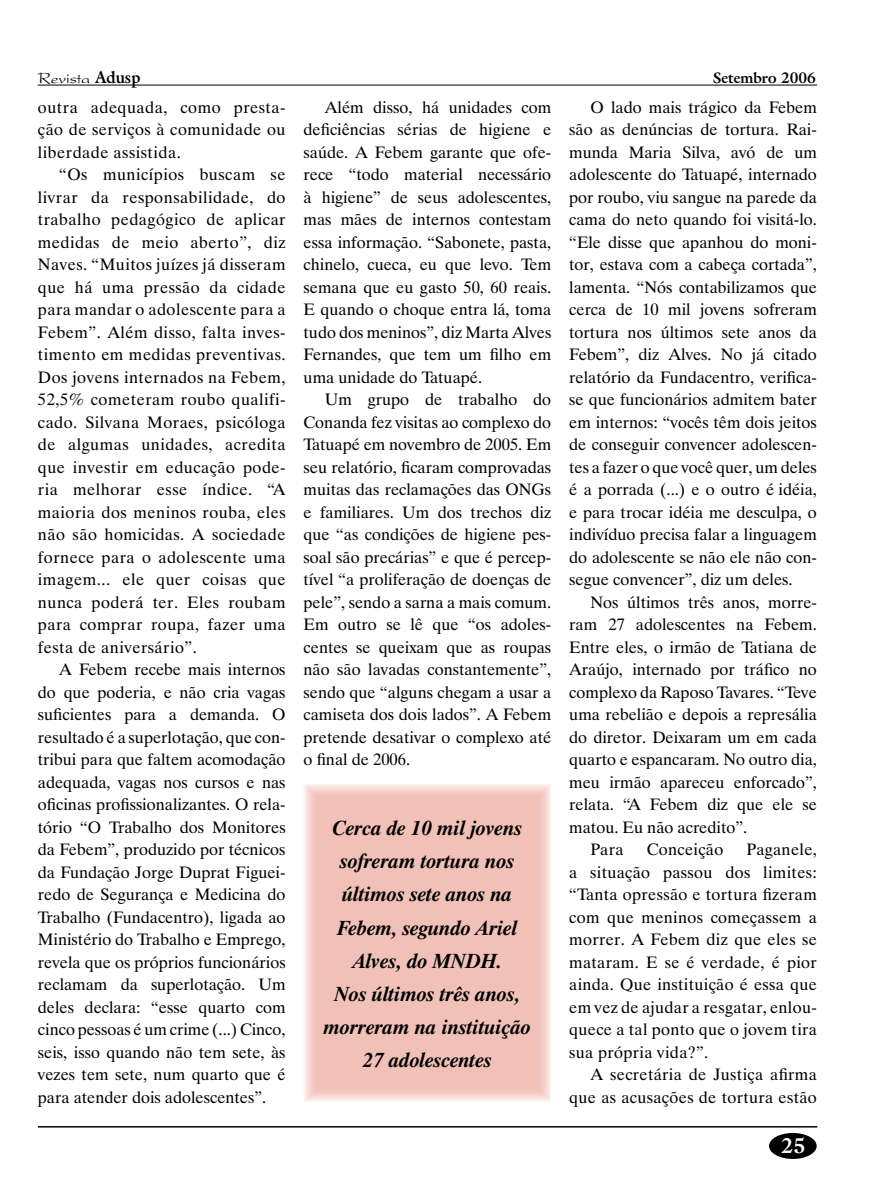
<style>
.page{position:relative;width:893px;height:1191px;background:#fff}
.page>*{position:absolute;margin:0;border:0;box-sizing:border-box;transform-origin:0 0}
.t1{font:italic 700 21px/33px "Dutch 801 BT";color:#000;text-align:center}
.t2{font:700 21px "Galliard IT Cby BT";color:#fff}
.t3{font:16.5px/22.5px "Dutch 801 BT";color:#000;text-align:justify}
.t4{font:16.5px/22.5px "Dutch 801 BT";letter-spacing:.02em;color:#000;text-align:right}
.t5{font:16.5px "President";color:#000}
.t6{font:700 15px "Galliard IT Cby BT";color:#000}
.s1{font-family:"Galliard IT Cby BT";font-weight:700}
</style>
<div class="page">
<hr style="left:38px;top:1126px;width:779px;height:1px;background:#000">
<div style="left:769px;top:1133px;width:48px;height:26px;background:#000;border-radius:50%"></div>
<hr style="left:38px;top:85px;width:779px;height:1px;background:#000">
<div style="left:304px;top:784px;width:247px;height:317px;background:#f1c1b8"></div>
<p class="t5" style="left:38px;top:69px;width:104px">Revista <span class="s1">Adusp</span></p>
<p class="t6" style="left:713px;top:68px;width:104px">Setembro 2006</p>
<p class="t3" style="left:38px;top:95px;width:249px">outra adequada, como presta&shy;ção de serviços à comunidade ou liberdade assistida.</p>
<p class="t3" style="left:38px;top:163px;width:249px;text-indent:21px">“Os municípios buscam se livrar da responsabilidade, do trabalho pedagógico de aplicar medidas de meio aberto”, diz Naves. “Muitos juízes já disseram que há uma pressão da cidade para mandar o adolescente para a Febem”. Além disso, falta inves&shy;timento em medidas preventivas.<br>Dos jovens internados na Febem, 52,5% cometeram roubo qualifi&shy;cado. Silvana Moraes, psicóloga de algumas unidades, acredita que investir em educação pode&shy;ria melhorar esse índice. “A maioria dos meninos rouba, eles não são homicidas. A sociedade fornece para o adolescente uma imagem... ele quer coisas que nunca poderá ter. Eles roubam para comprar roupa, fazer uma festa de aniversário”.</p>
<p class="t3" style="left:38px;top:658px;width:249px;text-indent:21px">A Febem recebe mais internos do que poderia, e não cria vagas suficientes para a demanda. O resultado é a superlotação, que con&shy;tribui para que faltem acomodação adequada, vagas nos cursos e nas oficinas profissionalizantes. O rela&shy;tório “O Trabalho dos Monitores da Febem”, produzido por técnicos da Fundação Jorge Duprat Figuei&shy;redo de Segurança e Medicina do Trabalho (Fundacentro), ligada ao Ministério do Trabalho e Emprego, revela que os próprios funcionários reclamam da superlotação. Um deles declara: “esse quarto com cinco pessoas é um crime (...) Cinco, seis, isso quando não tem sete, às vezes tem sete, num quarto que é para atender dois adolescentes”.</p>
<p class="t3" style="left:304px;top:95px;width:249px;text-indent:21px">Além disso, há unidades com deficiências sérias de higiene e saúde. A Febem garante que ofe&shy;rece “todo material necessário à higiene” de seus adolescentes, mas mães de internos contestam essa informação. “Sabonete, pasta, chinelo, cueca, eu que levo. Tem semana que eu gasto 50, 60 reais.<br>E quando o choque entra lá, toma tudo dos meninos”, diz Marta Alves Fernandes, que tem um filho em uma unidade do Tatuapé.</p>
<p class="t3" style="left:304px;top:388px;width:249px;text-indent:21px">Um grupo de trabalho do Conanda fez visitas ao complexo do Tatuapé em novembro de 2005. Em seu relatório, ficaram comprovadas muitas das reclamações das ONGs e familiares. Um dos trechos diz que “as condições de higiene pes&shy;soal são precárias” e que é percep&shy;tível “a proliferação de doenças de pele”, sendo a sarna a mais comum.<br>Em outro se lê que “os adoles&shy;centes se queixam que as roupas não são lavadas constantemente”, sendo que “alguns chegam a usar a camiseta dos dois lados”. A Febem pretende desativar o complexo até o final de 2006.</p>
<p class="t3" style="left:569px;top:95px;width:249px;text-indent:21px">O lado mais trágico da Febem são as denúncias de tortura. Rai&shy;munda Maria Silva, avó de um adolescente do Tatuapé, internado por roubo, viu sangue na parede da cama do neto quando foi visitá-lo. “Ele disse que apanhou do moni&shy;tor, estava com a cabeça cortada”, lamenta. “Nós contabilizamos que cerca de 10 mil jovens sofreram tortura nos últimos sete anos da Febem”, diz Alves. No já citado relatório da Fundacentro, verifica&shy;se que funcionários admitem bater em internos: “vocês têm dois jeitos de conseguir convencer adolescen&shy;tes a fazer o que você quer, um deles é a porrada (...) e o outro é idéia, e para trocar idéia me desculpa, o indivíduo precisa falar a linguagem do adolescente se não ele não con&shy;segue convencer”, diz um deles.</p>
<p class="t3" style="left:590px;top:590px;width:228px">Nos últimos três anos, morre-</p>
<p class="t3" style="left:569px;top:613px;width:249px">ram 27 adolescentes na Febem.</p>
<p class="t3" style="left:569px;top:635px;width:249px">Entre eles, o irmão de Tatiana de</p>
<p class="t3" style="left:569px;top:658px;width:249px">Araújo, internado por tráfico no</p>
<p class="t3" style="left:569px;top:680px;width:249px">complexo da Raposo Tavares. “Teve</p>
<p class="t3" style="left:569px;top:703px;width:249px">uma rebelião e depois a represália</p>
<p class="t3" style="left:569px;top:725px;width:249px">do diretor. Deixaram um em cada</p>
<p class="t3" style="left:569px;top:748px;width:249px">quarto e espancaram. No outro dia,</p>
<p class="t3" style="left:569px;top:770px;width:249px">meu irmão apareceu enforcado”,</p>
<p class="t3" style="left:569px;top:793px;width:249px">relata. “A Febem diz que ele se</p>
<p class="t3" style="left:569px;top:815px;width:179px">matou. Eu não acredito”.</p>
<p class="t3" style="left:590px;top:838px;width:34px">Para</p>
<p class="t4" style="left:647px;top:838px;width:78px">Conceição</p>
<p class="t1" style="left:324px;top:811px;width:209px">Cerca de 10 mil jovens sofreram tortura nos últimos sete anos na<br>Febem, segundo Ariel<br>Alves, do MNDH.<br>Nos últimos três anos, morreram na instituição<br>27 adolescentes</p>
<p class="t3" style="left:569px;top:838px;width:249px;text-indent:177px">Paganele, a situação passou dos limites: “Tanta opressão e tortura fizeram com que meninos começassem a morrer. A Febem diz que eles se mataram. E se é verdade, é pior ainda. Que instituição é essa que em vez de ajudar a resgatar, enlou&shy;quece a tal ponto que o jovem tira sua própria vida?”.</p>
<p class="t4" style="left:569px;top:1063px;width:249px">A secretária de Justiça afirma que as acusações de tortura estão</p>
<p class="t2" style="left:781px;top:1132px;width:26px">25</p>
</div>
